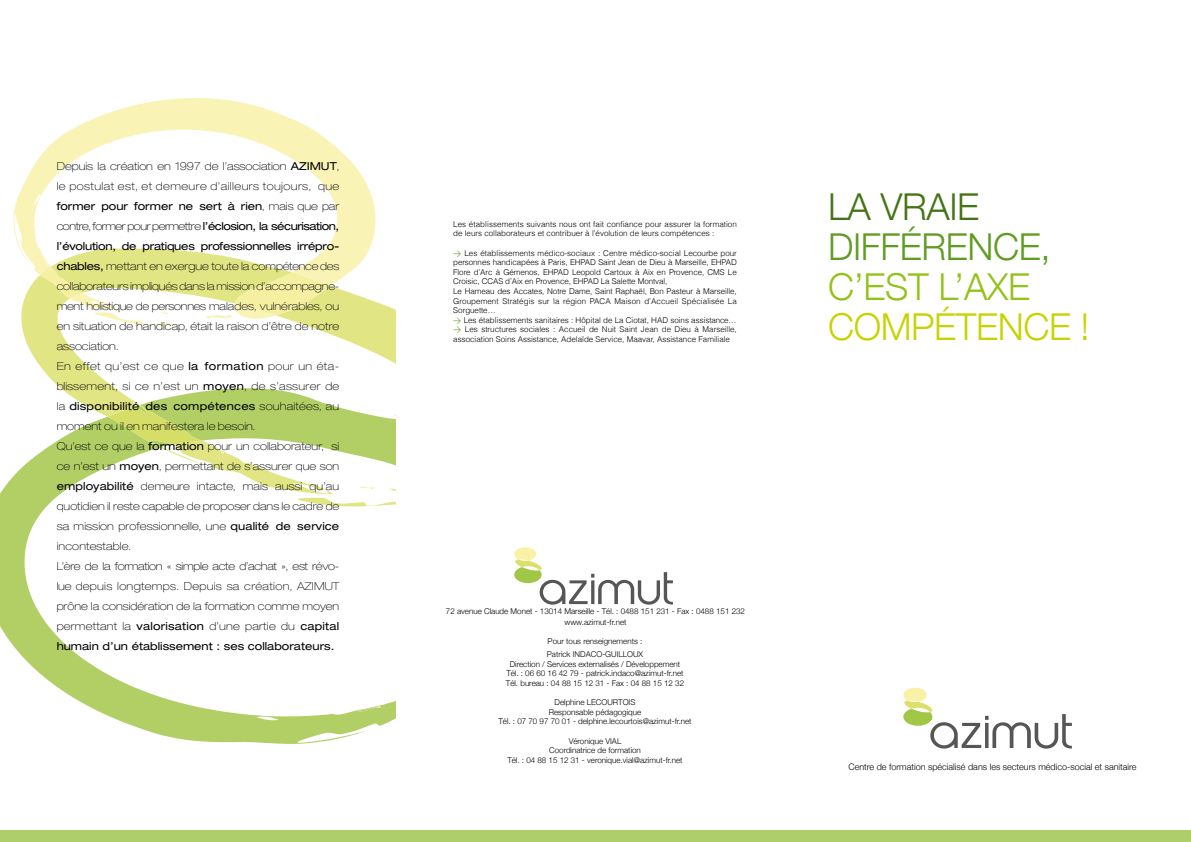
<style>
.page{position:relative;width:1191px;height:842px;background:#fff}
.page>*{position:absolute;margin:0;border:0;box-sizing:border-box;transform-origin:0 0}
.t1{font:300 37px "Helvetica Neue";letter-spacing:-.01em;color:#609c22}
.t2{font:300 37px "Helvetica Neue";letter-spacing:-.01em;color:#c7d300}
.t3{font:300 37px "Helvetica Neue";letter-spacing:-.01em;color:#94c11a}
.t4{font:300 37px "Helvetica Neue";letter-spacing:-.01em;color:#457415}
.t5{font:100 expanded 11px/20px "Helvetica Neue";color:#000}
.t6{font:300 9px "Helvetica Neue";color:#000}
.t7{font:300 8px/9.6px "Helvetica";color:#000}
.t8{font:300 8px/9.6px "Helvetica Neue";color:#000;text-align:center}
.s1{font-weight:400}
.s2{font-family:"DIN";font-weight:400;color:#609c22}
</style>
<div class="page">
<svg style="left:0;top:468px;width:395px;height:276px"></svg>
<svg style="left:357px;top:706px;width:23px;height:5px"></svg>
<svg style="left:21px;top:301px;width:374px;height:193px"></svg>
<svg style="left:107px;top:400px;width:288px;height:107px"></svg>
<svg style="left:13px;top:98px;width:362px;height:221px"></svg>
<svg style="left:29px;top:252px;width:302px;height:73px"></svg>
<svg style="left:903px;top:688px;width:168px;height:61px"></svg>
<svg style="left:514px;top:547px;width:159px;height:58px"></svg>
<div style="left:0;top:831px;width:1191px;height:11px;background:#adce6b"></div>
<p class="t5" style="left:57px;top:156px;width:284px">Depuis la création en 1997 de l’association <span class="s1">AZIMUT</span>, le postulat est, et demeure d’ailleurs toujours, que <span class="s1">former pour former ne sert à rien</span>, mais que par contre, former pour permettre <span class="s1">l’éclosion, la sécurisation, l’évolution, de pratiques professionnelles irrépro&shy;chables,</span> mettant en exergue toute la compétence des collaborateurs impliqués dans la mission d’accompagne&shy;ment holistique de personnes malades, vulnérables, ou en situation de handicap, était la raison d’être de notre association.<br>En effet qu’est ce que <span class="s1">la formation</span> pour un éta&shy;blissement, si ce n’est un <span class="s1">moyen</span>, de s’assurer de la <span class="s1">disponibilité des compétences</span> souhaitées, au moment ou il en manifestera le besoin.<br>Qu’est ce que la <span class="s1">formation</span> pour un collaborateur, si ce n’est un <span class="s1">moyen</span>, permettant de s’assurer que son <span class="s1">employabilité</span> demeure intacte, mais aussi qu’au quotidien il reste capable de proposer dans le cadre de sa mission professionnelle, une <span class="s1">qualité de service </span>incontestable.<br>L’ère de la formation « simple acte d’achat », est révo&shy;lue depuis longtemps. Depuis sa création, AZIMUT prône la considération de la formation comme moyen permettant la <span class="s1">valorisation</span> d’une partie du <span class="s1">capital humain d’un établissement : ses collaborateurs.</span></p>
<p class="t7" style="left:453px;top:219px;width:285px">Les établissements suivants nous ont fait confiance pour assurer la formation de leurs collaborateurs et contribuer à l’évolution de leurs compétences :</p>
<p class="t7" style="left:453px;top:248px;width:285px"><span class="s2">&gt;</span> Les établissements médico-sociaux : Centre médico-social Lecourbe pour personnes handicapées à Paris, EHPAD Saint Jean de Dieu à Marseille, EHPAD Flore d’Arc à Gémenos, EHPAD Leopold Cartoux à Aix en Provence, CMS Le Croisic, CCAS d’Aix en Provence, EHPAD La Salette Montval,<br>Le Hameau des Accates, Notre Dame, Saint Raphaël, Bon Pasteur à Marseille, Groupement Stratégis sur la région PACA Maison d’Accueil Spécialisée La Sorguette…<br><span class="s2">&gt;</span> Les établissements sanitaires : Hôpital de La Ciotat, HAD soins assistance… <span class="s2">&gt;</span> Les structures sociales : Accueil de Nuit Saint Jean de Dieu à Marseille, association Soins Assistance, Adelaïde Service, Maavar, Assistance Familiale</p>
<h1 class="t4" style="left:828px;top:177px;width:153px">LA VRAIE</h1>
<h1 class="t1" style="left:828px;top:217px;width:224px">DIFFÉRENCE,</h1>
<h1 class="t3" style="left:828px;top:257px;width:203px">C’EST L’AXE</h1>
<h1 class="t2" style="left:828px;top:297px;width:263px">COMPÉTENCE !</h1>
<p class="t8" style="left:446px;top:605px;width:300px;line-height:11px">72 avenue Claude Monet - 13014 Marseille - Tél. : 0488 151 231 - Fax : 0488 151 232 www.azimut-fr.net</p>
<p class="t8" style="left:547px;top:633px;width:98px;line-height:13.6px;text-align:left">Pour tous renseignements :<br>Patrick INDACO-GUILLOUX</p>
<p class="t8" style="left:506px;top:659px;width:180px">Direction / Services externalisés / Développement<br>Tél. : 06 60 16 42 79 - patrick.indaco@azimut-fr.net<br>Tél. bureau : 04 88 15 12 31 - Fax : 04 88 15 12 32</p>
<p class="t8" style="left:498px;top:697px;width:195px">Delphine LECOURTOIS<br>Responsable pédagogique<br>Tél. : 07 70 97 70 01 - delphine.lecourtois@azimut-fr.net</p>
<p class="t8" style="left:507px;top:735px;width:177px">Véronique VIAL<br>Coordinatrice de formation<br>Tél. : 04 88 15 12 31 - veronique.vial@azimut-fr.net</p>
<p class="t6" style="left:848px;top:759px;width:290px">Centre de formation spécialisé dans les secteurs médico-social et sanitaire</p>
</div>
